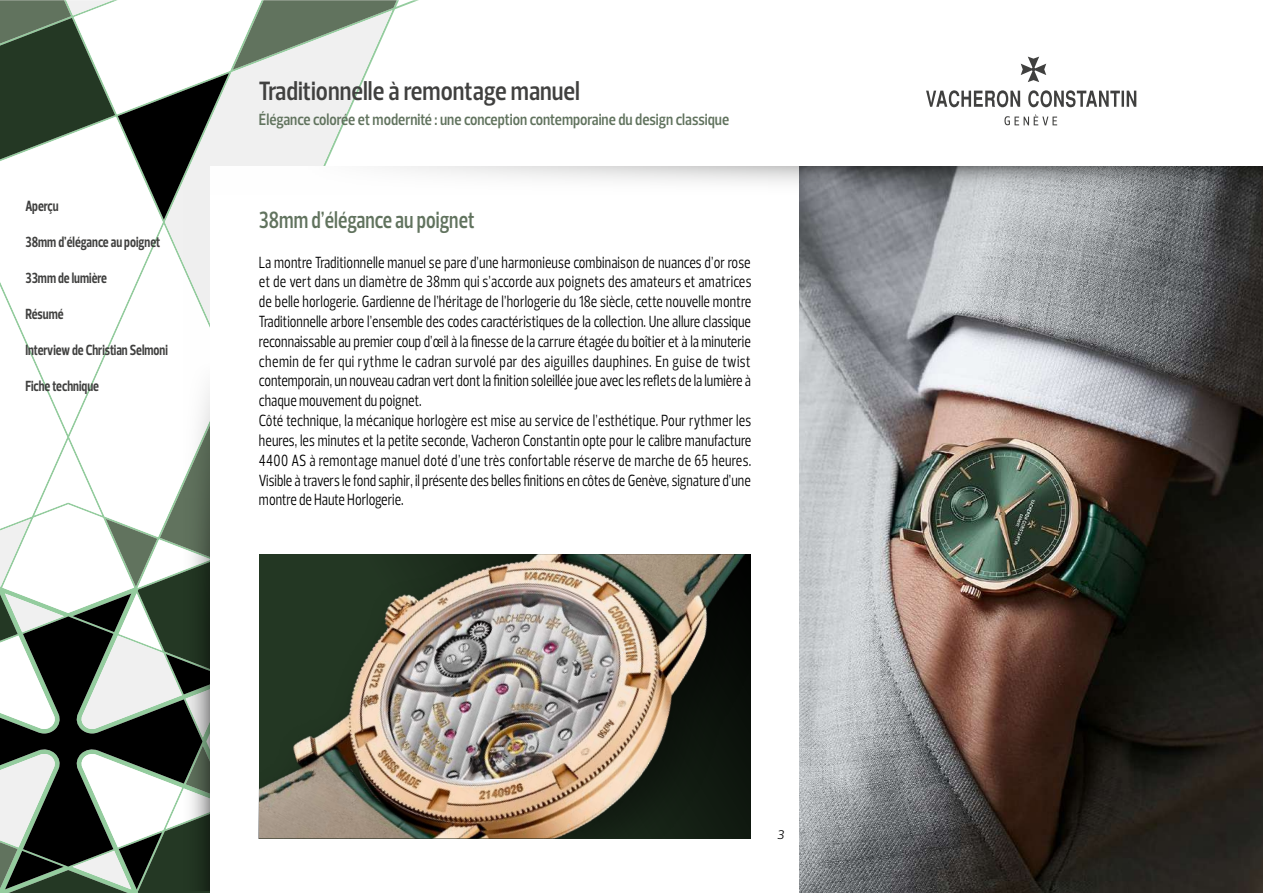
<style>
.page{position:relative;width:1263px;height:893px;background:#fff}
.page>*{position:absolute;margin:0;border:0;box-sizing:border-box;transform-origin:0 0}
.t1{font:600 27px "Prelo Condensed";color:#40403f}
.t2{font:600 24px "Prelo Condensed";color:#61735e;scale:.9 1}
.t3{font:16.5px/19.8px "Prelo Condensed";color:#000;scale:.9 1}
.t4{font:600 16.5px "Prelo Condensed";color:#61735e}
.t5{font:700 15px "Prelo Condensed";color:#40403f;scale:.9 1}
.t6{font:italic 12.75px "Prelo";color:#000}
</style>
<div class="page">
<svg style="left:0;top:737px;width:163px;height:9px"></svg>
<svg style="left:0;top:746px;width:210px;height:147px"></svg>
<svg style="left:0;top:286px;width:163px;height:451px"></svg>
<svg style="left:0;top:0;width:397px;height:220px"></svg>
<svg style="left:926px;top:57px;width:210px;height:68px"></svg>
<svg style="left:163px;top:190px;width:47px;height:701px"></svg>
<div style="left:210px;top:166px;width:1052px;height:727px;background:#fff"></div>
<svg style="left:385px;top:166px;width:414px;height:17px"></svg>
<img style="left:799px;top:214px;width:464px;height:679px">
<svg style="left:799px;top:166px;width:464px;height:48px;background:#808487"></svg>
<img style="left:259px;top:554px;width:492px;height:284px">
<p class="t5" style="left:26px;top:197px;width:38px">Aperçu</p>
<p class="t5" style="left:26px;top:233px;width:151px">38mm d’élégance au poignet</p>
<p class="t5" style="left:26px;top:269px;width:92px">33mm de lumière</p>
<p class="t5" style="left:26px;top:305px;width:44px">Résumé</p>
<p class="t5" style="left:26px;top:341px;width:160px">Interview de Christian Selmoni</p>
<p class="t5" style="left:26px;top:377px;width:83px">Fiche technique</p>
<h1 class="t1" style="left:259px;top:75px;width:323px">Traditionnelle à remontage manuel</h1>
<p class="t4" style="left:259px;top:110px;width:472px">Élégance colorée et modernité : une conception contemporaine du design classique</p>
<h2 class="t2" style="left:259px;top:205px;width:241px">38mm d’élégance au poignet</h2>
<p class="t3" style="left:259px;top:252px;width:549px">La montre Traditionnelle manuel se pare d’une harmonieuse combinaison de nuances d’or rose et de vert dans un diamètre de 38mm qui s’accorde aux poignets des amateurs et amatrices de belle horlogerie. Gardienne de l’héritage de l’horlogerie du 18e siècle, cette nouvelle montre Traditionnelle arbore l’ensemble des codes caractéristiques de la collection. Une allure classique reconnaissable au premier coup d’œil à la finesse de la carrure étagée du boîtier et à la minuterie chemin de fer qui rythme le cadran survolé par des aiguilles dauphines. En guise de twist contemporain, un nouveau cadran vert dont la finition soleillée joue avec les reflets de la lumière à chaque mouvement du poignet.<br>Côté technique, la mécanique horlogère est mise au service de l’esthétique. Pour rythmer les heures, les minutes et la petite seconde, Vacheron Constantin opte pour le calibre manufacture 4400 AS à remontage manuel doté d’une très confortable réserve de marche de 65 heures.<br>Visible à travers le fond saphir, il présente des belles finitions en côtes de Genève, signature d’une montre de Haute Horlogerie.</p>
<p class="t6" style="left:777px;top:826px;width:9px">3</p>
</div>
